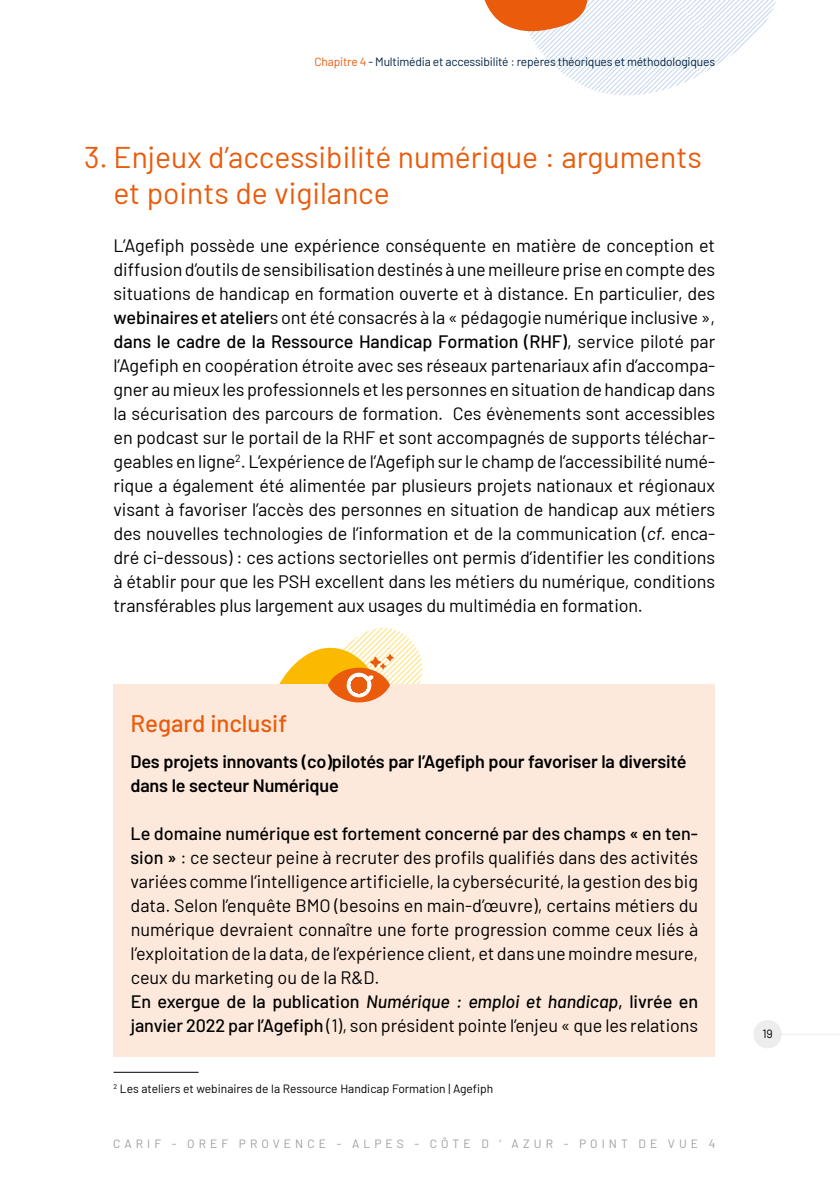
<style>
.page{position:relative;width:840px;height:1191px;background:#fff}
.page>*{position:absolute;margin:0;border:0;box-sizing:border-box;transform-origin:0 0}
.t1{font:30px/36px "Barlow";color:#ea5b0b}
.t2{font:500 24px "Barlow";color:#ea5b0b}
.t3{font:18px/24px "Barlow";color:#000;text-align:justify}
.t4{font:600 18px/24px "Barlow";letter-spacing:-.01em;color:#000}
.t5{font:12px "Barlow";letter-spacing:-.015em;color:#002345}
.t6{font:12px "Barlow";color:#000}
.t7{font:12px "Barlow";letter-spacing:.34em;color:#9d9d9c}
.s1{color:#ea5b0b}
.s2{font-weight:500}
.s3{font-style:italic}
.s4{font-weight:500;font-style:italic}
</style>
<div class="page">
<svg style="left:484px;top:0;width:292px;height:96px"></svg>
<div style="left:113px;top:684px;width:601px;height:372px;background:#fde9db"></div>
<svg style="left:279px;top:627px;width:144px;height:76px"></svg>
<hr style="left:113px;top:1072px;width:85px;height:1px;background:#000">
<hr style="left:767px;top:1033px;width:72px;height:1px;background:#ededed">
<div style="left:753px;top:1020px;width:28px;height:28px;background:#ededed;border-radius:50%"></div>
<p class="t5" style="left:314px;top:53px;width:402px"><span class="s1">Chapitre 4</span> - Multimédia et accessibilité : repères théoriques et méthodologiques</p>
<h1 class="t1" style="left:113px;top:137px;width:589px;text-indent:-29px">3. Enjeux d’accessibilité numérique : arguments et points de vigilance</h1>
<p class="t3" style="left:113px;top:232px;width:603px">L’Agefiph possède une expérience conséquente en matière de conception et diffusiond’outilsdesensibilisationdestinés àunemeilleurepriseencomptedes situations de handicap en formation ouverte et à distance. En particulier, des <span class="s2">webinaires et atelier</span>s ont été consacrés à la « pédagogie numérique inclusive », <span class="s2">dans le cadre de la Ressource Handicap Formation (RHF)</span>, service piloté par l’Agefiph en coopération étroite avec ses réseaux partenariaux afin d’accompa&shy;gner au mieux les professionnels etles personnes en situation de handicap dans la sécurisation des parcours de formation. Ces évènements sont accessibles en podcast sur le portail de la RHF et sont accompagnés de supports téléchar&shy;geables en ligne<sup>2</sup>. L’expérience de l’Agefiph surle champ de l’accessibilité numé&shy;rique a également été alimentée par plusieurs projets nationaux et régionaux visant à favoriser l’accès des personnes en situation de handicap aux métiers des nouvelles technologies de l’information et de la communication (<span class="s3">cf.</span> enca&shy;dré ci-dessous) : ces actions sectorielles ont permis d’identifier les conditions à établir pour que les PSH excellent dans les métiers du numérique, conditions transférables plus largement aux usages du multimédia en formation.</p>
<h2 class="t2" style="left:130px;top:706px;width:158px">Regard inclusif</h2>
<p class="t4" style="left:130px;top:748px;width:557px">Des projets innovants (co)pilotés par l’Agefiph pour favoriser la diversité dans le secteur Numérique</p>
<p class="t3" style="left:130px;top:820px;width:569px;text-align:left"><span class="s2">Le domaine numérique est fortement concerné par des champs « en ten&shy;sion »</span> : ce secteur peine à recruter des profils qualifiés dans des activités variées comme l’intelligence artificielle, la cybersécurité, la gestiondesbig data. Selon l’enquête BMO (besoins en main-d’œuvre), certains métiers du numérique devraient connaître une forte progression comme ceux liés à l’exploitationde ladata,de l’expérience client, etdans unemoindremesure, ceux du marketing ou de la R&amp;D.<br><span class="s2">En exergue de la publication</span> <span class="s4">Numérique : emploi et handicap</span><span class="s2">, livrée en janvier 2022 par l’Agefiph</span> (1), son président pointe l’enjeu « que les relations</p>
<p class="t6" style="left:113px;top:1080px;width:381px"><sup>2</sup> Les ateliers et webinaires de la Ressource Handicap Formation | Agefiph</p>
<p class="t7" style="left:113px;top:1135px;width:603px">CARIF - OREF PROVENCE - ALPES - CÔTE D ‘ AZUR - POINT DE VUE 4</p>
<p class="t6" style="left:762px;top:1025px;width:12px">19</p>
</div>
